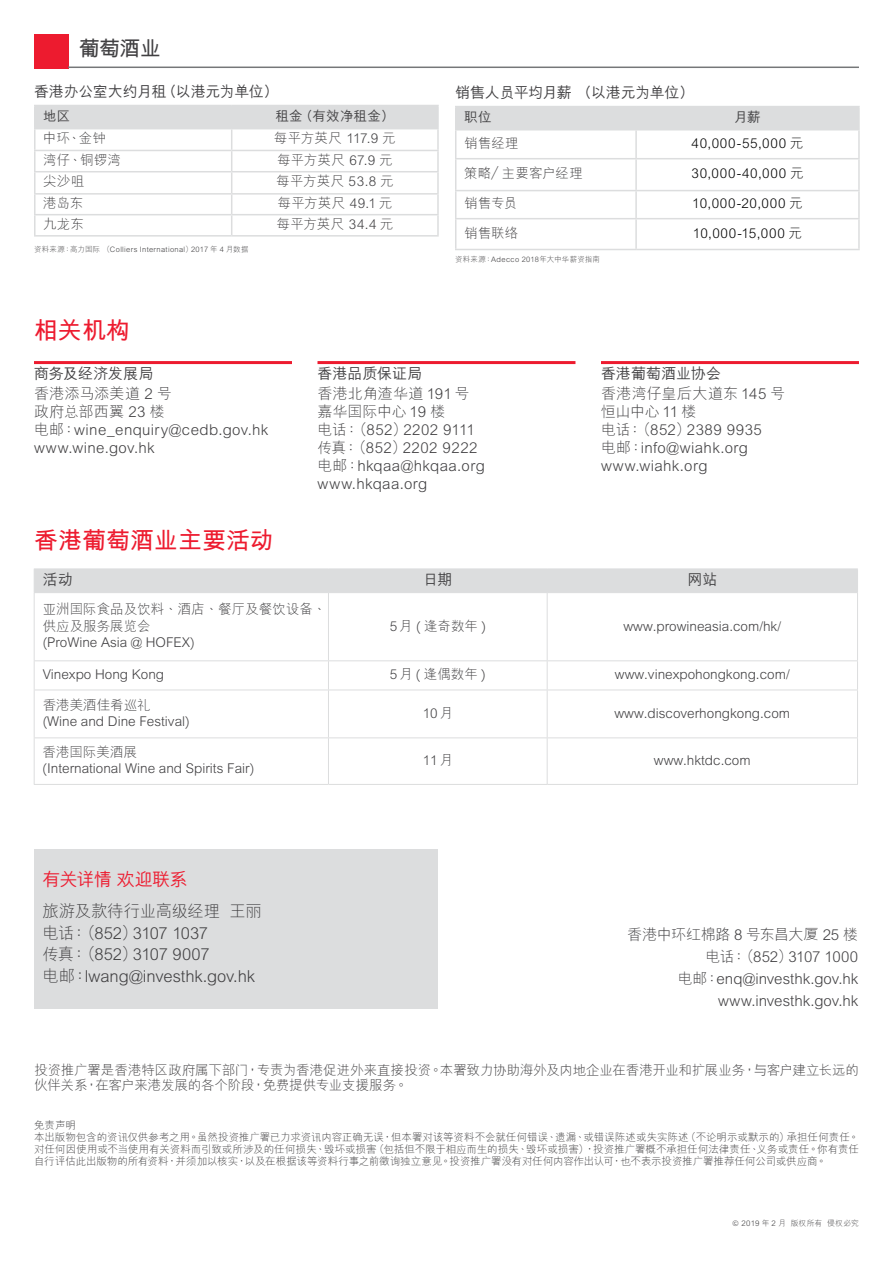
<style>
.page{position:relative;width:893px;height:1263px;background:#fff}
.page>*{position:absolute;margin:0;border:0;box-sizing:border-box;transform-origin:0 0}
.t1{font:700 24px "M Hei HKS";color:#ed1b2f}
.t2{font:700 21px "M Hei HKS";color:#414042}
.t3{font:500 18px "M Hei HKS";letter-spacing:-.04em;color:#ed1b2f}
.t4{font:300 16.5px/21.6px "M Hei HKS";letter-spacing:-.015em;color:#414042}
.t5{font:300 15px/18px "M Hei HKS";letter-spacing:.02em;color:#414042}
.t6{font:300 15px/22.2px "M Hei HKS";letter-spacing:-.005em;color:#414042;text-align:right}
.t7{font:500 15px "M Hei HKS";letter-spacing:-.01em;color:#414042}
.t8{font:500 15px "M Hei HKS";letter-spacing:-.03em;color:#414042}
.t9{font:300 13.5px/16.5px "M Hei HKS";color:#414042}
.t10{font:300 13.5px "M Hei HKS";letter-spacing:.055em;color:#000}
.t11{font:500 13.5px "M Hei HKS";letter-spacing:.02em;color:#414042}
.t12{font:300 10.5px/12px "M Hei HKS";letter-spacing:-.005em;color:#414042}
.t13{font:300 7.8px "M Hei HKS";letter-spacing:.01em;color:#414042}
.t14{font:300 7.5px "M Hei HKS";letter-spacing:.045em;color:#414042}
.s1{font-family:"Core Sans C 35"}
.s2{font-family:"M Hei HK"}
</style>
<div class="page">
<div style="left:34px;top:34px;width:34px;height:34px;background:#ed1b2f"></div>
<hr style="left:68px;top:67px;width:791px;height:1px;background:#757779">
<hr style="left:455px;top:106px;width:181px;height:1px;background:#dcddde">
<hr style="left:636px;top:106px;width:224px;height:1px;background:#dcddde">
<hr style="left:858px;top:107px;width:2px;height:22px;background:#dcddde">
<svg style="left:455px;top:107px;width:403px;height:51px"></svg>
<hr style="left:636px;top:129px;width:224px;height:1px;background:#dcddde">
<hr style="left:635px;top:130px;width:2px;height:28px;background:#dcddde">
<hr style="left:858px;top:130px;width:2px;height:28px;background:#dcddde">
<hr style="left:455px;top:158px;width:181px;height:1px;background:#dcddde">
<hr style="left:455px;top:159px;width:1px;height:31px;background:#dcddde">
<hr style="left:636px;top:158px;width:224px;height:1px;background:#dcddde">
<hr style="left:635px;top:159px;width:2px;height:31px;background:#dcddde">
<hr style="left:858px;top:159px;width:2px;height:31px;background:#dcddde">
<hr style="left:455px;top:190px;width:181px;height:1px;background:#dcddde">
<svg style="left:455px;top:191px;width:1px;height:27px"></svg>
<hr style="left:636px;top:190px;width:224px;height:1px;background:#dcddde">
<hr style="left:635px;top:191px;width:2px;height:27px;background:#dcddde">
<hr style="left:858px;top:191px;width:2px;height:27px;background:#dcddde">
<hr style="left:455px;top:218px;width:181px;height:1px;background:#dcddde">
<hr style="left:455px;top:219px;width:1px;height:30px;background:#dcddde">
<hr style="left:636px;top:218px;width:224px;height:1px;background:#dcddde">
<hr style="left:635px;top:219px;width:2px;height:30px;background:#dcddde">
<hr style="left:858px;top:219px;width:2px;height:30px;background:#dcddde">
<hr style="left:455px;top:249px;width:181px;height:1px;background:#dcddde">
<hr style="left:636px;top:249px;width:224px;height:1px;background:#dcddde">
<svg style="left:34px;top:105px;width:405px;height:130px"></svg>
<hr style="left:437px;top:215px;width:2px;height:20px;background:#dcddde">
<hr style="left:34px;top:235px;width:198px;height:2px;background:#dcddde">
<hr style="left:232px;top:235px;width:207px;height:2px;background:#dcddde">
<hr style="left:34px;top:361px;width:258px;height:3px;background:#ed1b2f">
<hr style="left:317px;top:361px;width:258px;height:3px;background:#ed1b2f">
<hr style="left:601px;top:361px;width:258px;height:3px;background:#ed1b2f">
<div style="left:34px;top:849px;width:404px;height:159px;background:#dcddde"></div>
<hr style="left:34px;top:568px;width:294px;height:1px;background:#dcddde">
<hr style="left:328px;top:568px;width:219px;height:1px;background:#dcddde">
<hr style="left:547px;top:568px;width:311px;height:1px;background:#dcddde">
<div style="left:34px;top:569px;width:824px;height:23px;background:#dcddde"></div>
<hr style="left:34px;top:592px;width:294px;height:1px;background:#dcddde">
<hr style="left:34px;top:593px;width:1px;height:67px;background:#dcddde">
<hr style="left:328px;top:592px;width:219px;height:1px;background:#dcddde">
<hr style="left:328px;top:593px;width:1px;height:67px;background:#dcddde">
<hr style="left:547px;top:592px;width:311px;height:1px;background:#dcddde">
<hr style="left:547px;top:593px;width:1px;height:67px;background:#dcddde">
<hr style="left:857px;top:593px;width:1px;height:67px;background:#dcddde">
<hr style="left:34px;top:660px;width:294px;height:1px;background:#dcddde">
<svg style="left:34px;top:661px;width:1px;height:29px"></svg>
<hr style="left:328px;top:660px;width:219px;height:1px;background:#dcddde">
<svg style="left:328px;top:661px;width:1px;height:29px"></svg>
<hr style="left:547px;top:660px;width:311px;height:1px;background:#dcddde">
<svg style="left:547px;top:661px;width:1px;height:29px"></svg>
<svg style="left:857px;top:661px;width:1px;height:29px"></svg>
<hr style="left:34px;top:690px;width:294px;height:1px;background:#dcddde">
<hr style="left:34px;top:690px;width:1px;height:47px;background:#dcddde">
<hr style="left:328px;top:690px;width:219px;height:1px;background:#dcddde">
<hr style="left:328px;top:690px;width:1px;height:47px;background:#dcddde">
<hr style="left:547px;top:690px;width:311px;height:1px;background:#dcddde">
<hr style="left:547px;top:690px;width:1px;height:47px;background:#dcddde">
<hr style="left:857px;top:690px;width:1px;height:47px;background:#dcddde">
<hr style="left:34px;top:737px;width:294px;height:1px;background:#dcddde">
<hr style="left:34px;top:738px;width:1px;height:46px;background:#dcddde">
<hr style="left:328px;top:737px;width:219px;height:1px;background:#dcddde">
<hr style="left:328px;top:738px;width:1px;height:46px;background:#dcddde">
<hr style="left:547px;top:737px;width:311px;height:1px;background:#dcddde">
<hr style="left:547px;top:738px;width:1px;height:46px;background:#dcddde">
<hr style="left:857px;top:738px;width:1px;height:46px;background:#dcddde">
<hr style="left:34px;top:784px;width:294px;height:1px;background:#dcddde">
<hr style="left:328px;top:784px;width:219px;height:1px;background:#dcddde">
<hr style="left:547px;top:784px;width:311px;height:1px;background:#dcddde">
<h2 class="t2" style="left:79px;top:33px;width:84px">葡萄酒業</h2>
<p class="t7" style="left:34px;top:80px;width:246px">香港辦公室大約月租（以港元為單位）</p>
<p class="t11" style="left:43px;top:106px;width:28px">地區</p>
<p class="t11" style="left:275px;top:106px;width:120px">租金（有效淨租金）</p>
<p class="t9" style="left:43px;top:129px;width:64px">中環、金鐘</p>
<p class="t9" style="left:274px;top:129px;width:123px">每平方英尺 117.9 元</p>
<p class="t9" style="left:43px;top:151px;width:79px">灣仔、銅鑼灣</p>
<p class="t9" style="left:277px;top:151px;width:117px">每平方英尺 67.9 元</p>
<p class="t9" style="left:43px;top:172px;width:43px">尖沙咀</p>
<p class="t9" style="left:276px;top:172px;width:119px">每平方英尺 53.8 元</p>
<p class="t9" style="left:43px;top:194px;width:42px">港島東</p>
<p class="t9" style="left:277px;top:194px;width:116px">每平方英尺 49.1 元</p>
<p class="t9" style="left:43px;top:215px;width:42px">九龍東</p>
<p class="t9" style="left:276px;top:215px;width:118px">每平方英尺 34.4 元</p>
<p class="t14" style="left:34px;top:244px;width:216px">資料來源：高力國際 （Colliers International）2017 年 4 月數據</p>
<h1 class="t1" style="left:34px;top:313px;width:98px">相關機構</h1>
<p class="t8" style="left:455px;top:81px;width:241px">銷售人員平均月薪 （以港元為單位）</p>
<p class="t11" style="left:464px;top:107px;width:29px">職位</p>
<p class="t11" style="left:734px;top:107px;width:28px">月薪</p>
<p class="t9" style="left:464px;top:134px;width:56px">銷售經理</p>
<p class="t10" style="left:692px;top:134px;width:113px">40,000-55,000 元</p>
<p class="t9" style="left:464px;top:165px;width:120px">策略／主要客戶經理</p>
<p class="t10" style="left:691px;top:164px;width:113px">30,000-40,000 元</p>
<p class="t9" style="left:464px;top:195px;width:55px">銷售專員</p>
<p class="t10" style="left:692px;top:194px;width:112px">10,000-20,000 元</p>
<p class="t9" style="left:464px;top:224px;width:56px">銷售聯絡</p>
<p class="t10" style="left:693px;top:223px;width:111px">10,000-15,000 元</p>
<p class="t14" style="left:455px;top:254px;width:146px">資料來源：Adecco 2018年大中華薪資指南</p>
<p class="t7" style="left:34px;top:363px;width:121px">商務及經濟發展局</p>
<p class="t5" style="left:34px;top:384px;width:236px">香港添馬添美道 2 號<br>政府總部西翼 23 樓<br>電郵：wine_enquiry@cedb.gov.hk www.wine.gov.hk</p>
<h1 class="t1" style="left:34px;top:522px;width:241px">香港葡萄酒業主要活動</h1>
<p class="t7" style="left:317px;top:363px;width:107px">香港品質保證局</p>
<p class="t5" style="left:317px;top:384px;width:169px">香港北角渣華道 191 號嘉華國際中心 19 樓<br>電話：（852）2202 9111傳真：（852）2202 9222電郵：hkqaa@hkqaa.org www.hkqaa.org</p>
<p class="t7" style="left:601px;top:363px;width:122px">香港葡萄酒業協會</p>
<p class="t5" style="left:601px;top:384px;width:186px">香港灣仔皇后大道東 145 號恆山中心 11 樓<br>電話：（852）2389 9935<br>電郵：info@wiahk.org www.wiahk.org</p>
<p class="t7" style="left:43px;top:569px;width:32px">活動</p>
<p class="t7" style="left:423px;top:569px;width:31px">日期</p>
<p class="t7" style="left:687px;top:569px;width:31px">網站</p>
<p class="t9" style="left:43px;top:600px;width:285px">亞洲國際食品及飲料、酒店、餐廳及餐飲設備、供應及服務展覽會<br>(ProWine Asia @ HOFEX)</p>
<p class="t9" style="left:390px;top:617px;width:98px">5月 ( 逢奇數年 )</p>
<p class="t9" style="left:624px;top:617px;width:159px">www.prowineasia.com/hk/</p>
<p class="t9" style="left:43px;top:666px;width:123px">Vinexpo Hong Kong</p>
<p class="t9" style="left:390px;top:666px;width:97px">5月 ( 逢偶數年 )</p>
<p class="t9" style="left:615px;top:666px;width:176px">www.vinexpohongkong.com/</p>
<p class="t9" style="left:43px;top:696px;width:149px">香港美酒佳餚巡禮<br>(Wine and Dine Festival)</p>
<p class="t9" style="left:423px;top:704px;width:32px">10月</p>
<p class="t9" style="left:615px;top:704px;width:177px">www.discoverhongkong.com</p>
<p class="t9" style="left:43px;top:743px;width:213px">香港國際美酒展<br>(International Wine and Spirits Fair)</p>
<p class="t9" style="left:423px;top:751px;width:32px">11月</p>
<p class="t9" style="left:654px;top:751px;width:98px">www.hktdc.com</p>
<h3 class="t3" style="left:43px;top:866px;width:147px">有關詳情 歡迎聯繫</h3>
<p class="t4" style="left:43px;top:899px;width:221px">旅遊及款待行業高級經理 王麗電話：（852）3107 1037<br>傳真：（852）3107 9007<br>電郵：lwang@investhk.gov.hk</p>
<p class="t6" style="left:627px;top:922px;width:232px">香港中環紅棉路 8 號東昌大廈 25 樓電話：（852）3107 1000<br>電郵：enq@investhk.gov.hk www.investhk.gov.hk</p>
<p class="t9" style="left:34px;top:1062px;width:826px;line-height:15px">投資推廣署是香港特區政府屬下部門，專責為香港促進外來直接投資。本署致力協助海外及內地企業在香港開業和擴展業務，與客戶建立長遠的伙伴關係，在客戶來港發展的各個階段，免費提供專業支援服務。</p>
<p class="t12" style="left:34px;top:1119px;width:826px">免責聲明<br>本出版物包含的資訊僅供參考之用。雖然投資推廣署已力求資訊內容正確無誤，但本署對該等資料不會就任何錯誤、遺漏、或錯誤陳述或失實陳述（不論明示或默示的）承擔任何責任。對任何因使用或不當使用有關資料而引致或所涉及的任何損失、毀壞或損害（包括但不限於相應而生的損失、毀壞或損害），投資推廣署概不承擔任何法律責任、義務或責任。你有責任自行評估此出版物的所有資料，並須加以核實，以及在根據該等資料行事之前徵詢獨立意見。投資推廣署沒有對任何內容作出認可，也不表示投資推廣署推薦任何公司或供應商。</p>
<p class="t13" style="left:732px;top:1218px;width:128px"><span class="s1">©</span> <span class="s2">2019 年 2 月</span> 版權所有 侵權必究</p>
</div>
